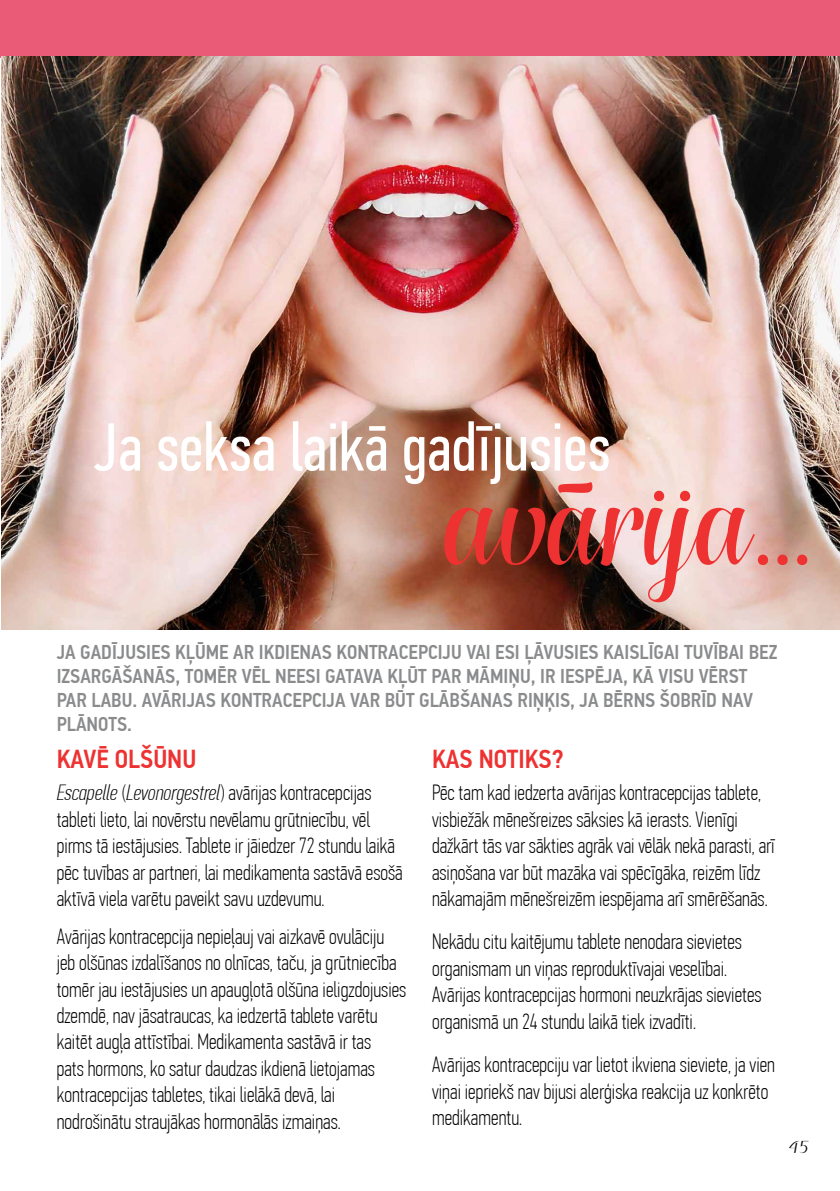
<style>
.page{position:relative;width:840px;height:1191px;background:#fff}
.page>*{position:absolute;margin:0;border:0;box-sizing:border-box;transform-origin:0 0}
.t1{font:148.4px "Hugsand Kissesxoxo Demo";color:#ee3131}
.t2{font:67.8px "PF Din Text Comp Pro";color:#fff}
.t3{font:500 26px "PF Din Text Cond Pro";color:#ee3131}
.t4{font:100 22px/26.4px "PF Din Text Comp Pro";color:#000}
.t5{font:500 20px/24px "PF Din Text Cond Pro";color:#8a8b8d}
.t6{font:18px "Hugsand Kissesxoxo Demo";color:#000}
.s1{font-style:italic}
</style>
<div class="page">
<div style="left:0;top:0;width:839px;height:58px;background:#ea5b78"></div>
<img style="left:2px;top:57px;width:837px;height:572px">
<h2 class="t2" style="left:94px;top:420px;width:518px">Ja seksa laikā gadījusies</h2>
<h1 class="t1" style="left:445px;top:454px;width:368px">avārija...</h1>
<p class="t5" style="left:57px;top:642px;width:721px">JA GADĪJUSIES KĻŪME AR IKDIENAS KONTRACEPCIJU VAI ESI ĻĀVUSIES KAISLĪGAI TUVĪBAI BEZ IZSARGĀŠANĀS, TOMĒR VĒL NEESI GATAVA KĻŪT PAR MĀMIŅU, IR IESPĒJA, KĀ VISU VĒRST PAR LABU. AVĀRIJAS KONTRACEPCIJA VAR BŪT GLĀBŠANAS RIŅĶIS, JA BĒRNS ŠOBRĪD NAV PLĀNOTS.</p>
<p class="t3" style="left:432px;top:749px;width:133px">KAS NOTIKS?</p>
<p class="t4" style="left:432px;top:781px;width:344px">Pēc tam kad iedzerta avārijas kontracepcijas tablete, visbiežāk mēnešreizes sāksies kā ierasts. Vienīgi dažkārt tās var sākties agrāk vai vēlāk nekā parasti, arī asiņošana var būt mazāka vai spēcīgāka, reizēm līdz nākamajām mēnešreizēm iespējama arī smērēšanās.</p>
<p class="t4" style="left:432px;top:930px;width:331px">Nekādu citu kaitējumu tablete nenodara sievietes organismam un viņas reproduktīvajai veselībai.<br>Avārijas kontracepcijas hormoni neuzkrājas sievietes organismā un 24 stundu laikā tiek izvadīti.</p>
<p class="t4" style="left:432px;top:1053px;width:344px">Avārijas kontracepciju var lietot ikviena sieviete, ja vien viņai iepriekš nav bijusi alerģiska reakcija uz konkrēto medikamentu.</p>
<p class="t3" style="left:57px;top:749px;width:141px">KAVĒ OLŠŪNU</p>
<p class="t4" style="left:57px;top:781px;width:347px"><span class="s1">Escapelle</span> (<span class="s1">Levonorgestrel</span>) avārijas kontracepcijas tableti lieto, lai novērstu nevēlamu grūtniecību, vēl pirms tā iestājusies. Tablete ir jāiedzer 72 stundu laikā pēc tuvības ar partneri, lai medikamenta sastāvā esošā aktīvā viela varētu paveikt savu uzdevumu.</p>
<p class="t4" style="left:57px;top:925px;width:351px">Avārijas kontracepcija nepieļauj vai aizkavē ovulāciju jeb olšūnas izdalīšanos no olnīcas, taču, ja grūtniecība tomēr jau iestājusies un apaugļotā olšūna ieligzdojusies dzemdē, nav jāsatraucas, ka iedzertā tablete varētu kaitēt augļa attīstībai. Medikamenta sastāvā ir tas<br>pats hormons, ko satur daudzas ikdienā lietojamas kontracepcijas tabletes, tikai lielākā devā, lai nodrošinātu straujākas hormonālās izmaiņas.</p>
<p class="t6" style="left:788px;top:1140px;width:21px">45</p>
</div>
